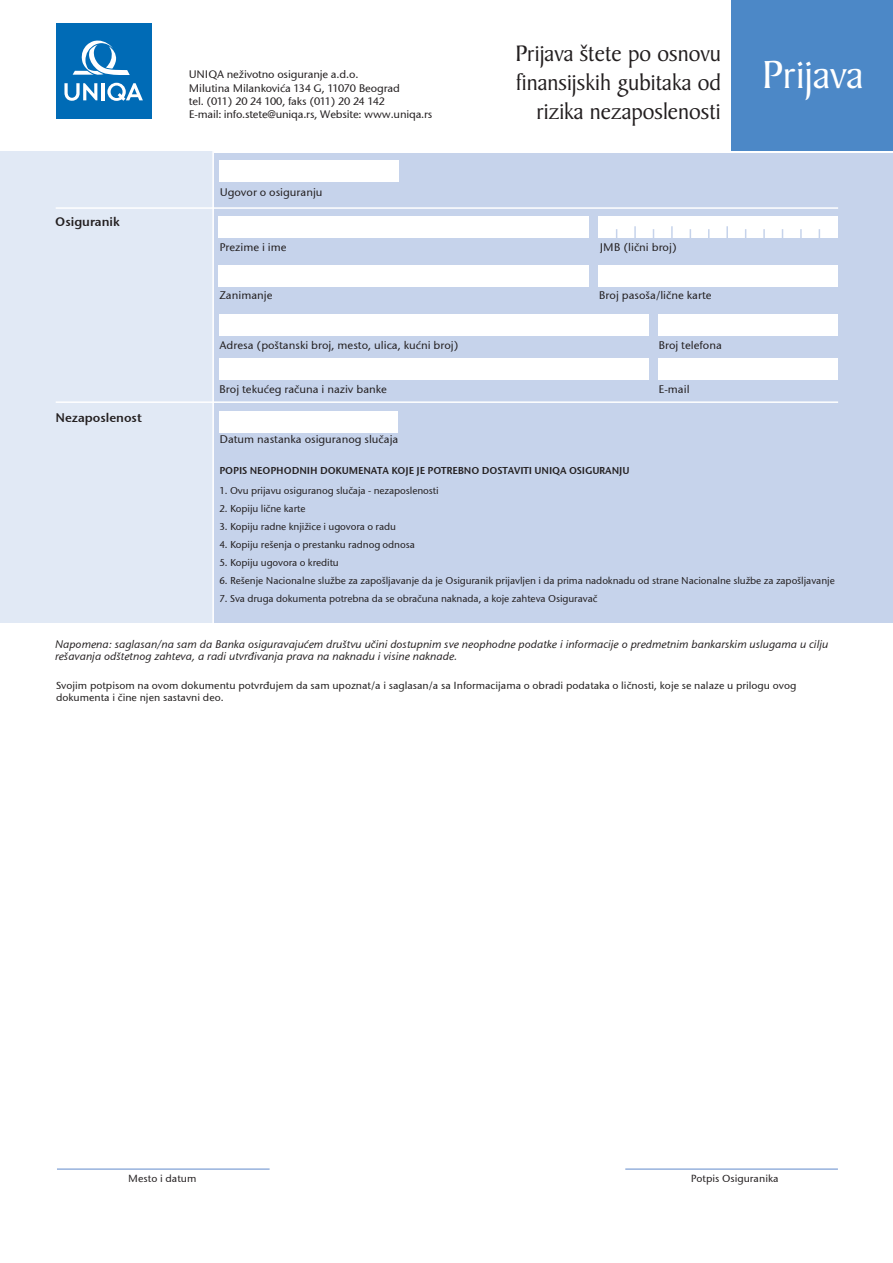
<style>
.page{position:relative;width:893px;height:1263px;background:#fff}
.page>*{position:absolute;margin:0;border:0;box-sizing:border-box;transform-origin:0 0}
.t1{font:42px "Baker Signet XP";color:#fff}
.t2{font:24px/28.8px "Baker Signet XP";color:#231f20;text-align:right}
.t3{font:12.75px "Stone San Itc TEE Semi";color:#231f20}
.t4{font:italic 500 11.25px/12px "Stone San Itc TEE";color:#231f20}
.t5{font:500 11.25px "Stone San Itc TEE";color:#231f20}
.t6{font:500 11.1px/13.4px "Stone San Itc TEE";letter-spacing:-.015em;color:#231f20}
.t7{font:500 10.5px/12.6px "Stone San Itc TEE";color:#211e1e}
.t8{font:500 10.5px "Stone San Itc TEE";color:#231f20}
.t9{font:500 10.2px "Stone San Itc TEE";letter-spacing:-.01em;color:#231f20}
.t10{font:10.2px "Stone San Itc TEE Semi";letter-spacing:-.01em;color:#231f20}
</style>
<div class="page">
<div style="left:213px;top:153px;width:680px;height:469px;background:#c6d3eb"></div>
<div style="left:0;top:151px;width:213px;height:471px;background:#e1e9f5"></div>
<div style="left:732px;top:0;width:161px;height:150px;background:#4c88c7"></div>
<hr style="left:56px;top:207px;width:782px;height:2px;background:#fff">
<div style="left:219px;top:160px;width:180px;height:22px;background:#fff"></div>
<hr style="left:56px;top:401px;width:782px;height:2px;background:#fff">
<hr style="left:212px;top:147px;width:2px;height:525px;background:#fff">
<div style="left:219px;top:411px;width:179px;height:22px;background:#fff"></div>
<div style="left:218px;top:265px;width:371px;height:21px;background:#fff"></div>
<div style="left:598px;top:265px;width:239px;height:21px;background:#fff"></div>
<div style="left:219px;top:217px;width:370px;height:21px;background:#fff"></div>
<div style="left:219px;top:314px;width:429px;height:22px;background:#fff"></div>
<div style="left:658px;top:314px;width:179px;height:22px;background:#fff"></div>
<div style="left:219px;top:358px;width:429px;height:22px;background:#fff"></div>
<div style="left:658px;top:358px;width:179px;height:22px;background:#fff"></div>
<div style="left:598px;top:217px;width:240px;height:21px;background:#fff"></div>
<svg style="left:634px;top:226px;width:2px;height:12px"></svg>
<svg style="left:671px;top:226px;width:2px;height:12px"></svg>
<svg style="left:726px;top:226px;width:2px;height:12px"></svg>
<svg style="left:763px;top:229px;width:2px;height:9px"></svg>
<svg style="left:800px;top:229px;width:2px;height:9px"></svg>
<hr style="left:57px;top:1168px;width:213px;height:2px;background:#96b1dc">
<hr style="left:625px;top:1168px;width:213px;height:2px;background:#96b1dc">
<div style="left:56px;top:23px;width:95px;height:95px;background:#006bb6"></div>
<svg style="left:73px;top:40px;width:57px;height:35px"></svg>
<svg style="left:64px;top:83px;width:33px;height:18px"></svg>
<svg style="left:107px;top:83px;width:36px;height:18px"></svg>
<hr style="left:101px;top:83px;width:4px;height:17px;background:#fff">
<h2 class="t2" style="left:515px;top:39px;width:207px">Prijava štete po osnovu finansijskih gubitaka od rizika nezaposlenosti</h2>
<p class="t6" style="left:189px;top:68px;width:245px">UNIQA neživotno osiguranje a.d.o.<br>Milutina Milankoviæa 134 G, 11070 Beograd<br>tel. (011) 20 24 100, faks (011) 20 24 142<br>E-mail: info.stete@uniqa.rs, Website: www.uniqa.rs</p>
<h1 class="t1" style="left:762px;top:50px;width:103px">Prijava</h1>
<p class="t3" style="left:55px;top:214px;width:66px">Osiguranik</p>
<p class="t3" style="left:55px;top:410px;width:88px">Nezaposlenost</p>
<p class="t5" style="left:220px;top:186px;width:104px">Ugovor o osiguranju</p>
<p class="t5" style="left:219px;top:240px;width:69px">Prezime i ime</p>
<p class="t5" style="left:600px;top:241px;width:79px">JMB (lièni broj)</p>
<p class="t5" style="left:219px;top:289px;width:55px">Zanimanje</p>
<p class="t5" style="left:599px;top:289px;width:114px">Broj pasoša/liène karte</p>
<p class="t5" style="left:219px;top:338px;width:241px">Adresa (poštanski broj, mesto, ulica, kuæni broj)</p>
<p class="t5" style="left:658px;top:338px;width:65px">Broj telefona</p>
<p class="t5" style="left:219px;top:382px;width:169px">Broj tekuæeg raèuna i naziv banke</p>
<p class="t5" style="left:659px;top:382px;width:33px">E-mail</p>
<p class="t5" style="left:219px;top:432px;width:180px">Datum nastanka osiguranog sluèaja</p>
<p class="t10" style="left:219px;top:464px;width:411px">POPIS NEOPHODNIH DOKUMENATA KOJE JE POTREBNO DOSTAVITI UNIQA OSIGURANJU</p>
<p class="t9" style="left:219px;top:484px;width:221px">1. Ovu prijavu osiguranog sluèaja - nezaposlenosti</p>
<p class="t9" style="left:219px;top:502px;width:88px">2. Kopiju liène karte</p>
<p class="t9" style="left:219px;top:520px;width:178px">3. Kopiju radne knjižice i ugovora o radu</p>
<p class="t9" style="left:219px;top:538px;width:197px">4. Kopiju rešenja o prestanku radnog odnosa</p>
<p class="t9" style="left:219px;top:556px;width:121px">5. Kopiju ugovora o kreditu</p>
<p class="t9" style="left:219px;top:574px;width:617px">6. Rešenje Nacionalne službe za zapošljavanje da je Osiguranik prijavljen i da prima nadoknadu od strane Nacionalne službe za zapošljavanje</p>
<p class="t9" style="left:219px;top:592px;width:379px">7. Sva druga dokumenta potrebna da se obraèuna naknada, a koje zahteva Osiguravaè</p>
<p class="t4" style="left:55px;top:638px;width:775px">Napomena: saglasan/na sam da Banka osiguravajuæem društvu uèini dostupnim sve neophodne podatke i informacije o predmetnim bankarskim uslugama u cilju rešavanja odštetnog zahteva, a radi utvrðivanja prava na naknadu i visine naknade.</p>
<p class="t7" style="left:56px;top:679px;width:742px">Svojim potpisom na ovom dokumentu potvrðujem da sam upoznat/a i saglasan/a sa Informacijama o obradi podataka o liènosti, koje se nalaze u prilogu ovog dokumenta i èine njen sastavni deo.</p>
<p class="t8" style="left:128px;top:1172px;width:70px">Mesto i datum</p>
<p class="t8" style="left:691px;top:1172px;width:89px">Potpis Osiguranika</p>
</div>
